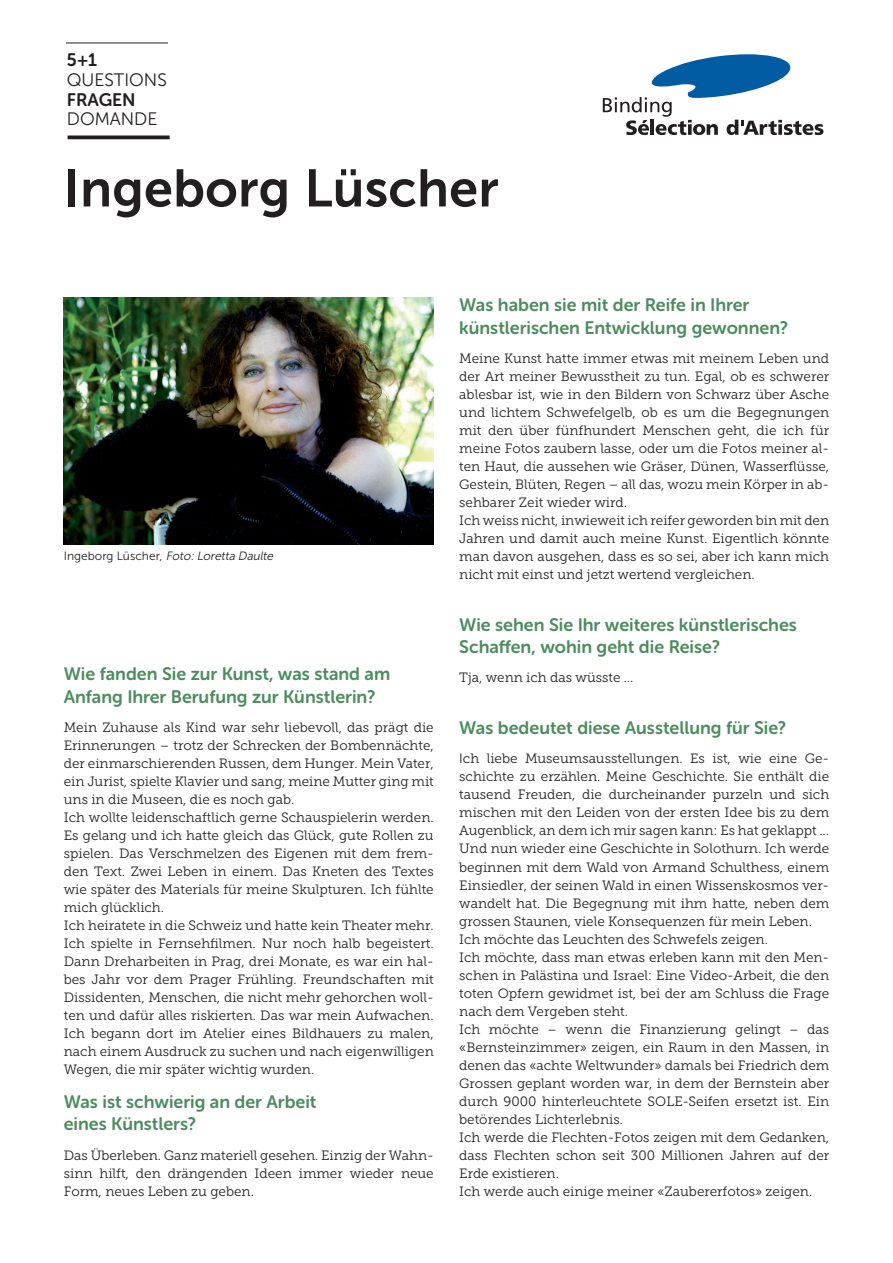
<style>
.page{position:relative;width:893px;height:1263px;background:#fff}
.page>*{position:absolute;margin:0;border:0;box-sizing:border-box;transform-origin:0 0}
.Tit{font:52.5px "Museo Sans 700";color:#231f20}
.Lauf{font:18px/22.5px "Museo Sans Rounded 700";color:#4d8c5e}
.t1{font:18px "Museo Sans Rounded 300";color:#231f20}
.t2{font:18px "Museo Sans Rounded 700";color:#231f20}
.Lauf-2{font:13.5px/18px "Museo Slab 300";color:#231f20;text-align:justify}
.t3{font:italic 12px "Museo Sans 300";color:#231f20}
.s1{font-style:normal}
.s2{font-family:"Museo Sans 300"}
</style>
<div class="page">
<img style="left:64px;top:298px;width:370px;height:246px">
<hr style="left:66px;top:43px;width:102px;height:1px;background:#231f20">
<svg style="left:68px;top:135px;width:102px;height:4px"></svg>
<svg style="left:603px;top:54px;width:220px;height:81px"></svg>
<p class="t2" style="left:67px;top:50px;width:32px">5+1</p>
<p class="t1" style="left:67px;top:70px;width:101px">QUESTIONS</p>
<p class="t2" style="left:67px;top:89px;width:70px">FRAGEN</p>
<p class="t1" style="left:67px;top:110px;width:92px">DOMANDE</p>
<p class="Tit" style="left:64px;top:159px;width:436px">Ingeborg Lüscher</p>
<p class="t3" style="left:64px;top:549px;width:213px"><span class="s1">I n g e b o rg L ü s c h e r,</span> Foto:Loretta Daulte</p>
<p class="Lauf" style="left:64px;top:663px;width:328px">Wie fanden Sie zur Kunst, was stand am</p>
<p class="Lauf" style="left:64px;top:685px;width:313px">Anfang Ihrer Berufung zur Künstlerin?</p>
<p class="Lauf-2" style="left:64px;top:719px;width:371px">Mein Zuhause als Kind war sehr liebevoll, das prägt die Erinnerungen – trotz der Schrecken der Bombennächte, der einmarschierenden Russen, dem Hunger. Mein Vater, ein Jurist, spielte Klavier und sang, meine Mutter ging mit uns in die Museen, die es noch gab.</p>
<p class="Lauf-2" style="left:64px;top:809px;width:371px">Ich wollte leidenschaftlich gerne Schauspielerin werden.<br>Es gelang und ich hatte gleich das Glück, gute Rollen zu spielen. Das Verschmelzen des Eigenen mit dem frem&shy;den Text. Zwei Leben in einem. Das Kneten des Textes wie später des Materials für meine Skulpturen. Ich fühlte mich glücklich.</p>
<p class="Lauf-2" style="left:64px;top:917px;width:371px">Ich heiratete in die Schweiz und hatte kein Theater mehr.<br>Ich spielte in Fernsehfilmen. Nur noch halb begeistert.<br>Dann Dreharbeiten in Prag, drei Monate, es war ein hal&shy;bes Jahr vor dem Prager Frühling. Freundschaften mit Dissidenten, Menschen, die nicht mehr gehorchen woll&shy;ten und dafür alles riskierten. Das war mein Aufwachen.<br>Ich begann dort im Atelier eines Bildhauers zu malen, nach einem Ausdruck zu suchen und nach eigenwilligen Wegen, die mir später wichtig wurden.</p>
<p class="Lauf" style="left:64px;top:1090px;width:254px">Was ist schwierig an der Arbeit</p>
<p class="Lauf" style="left:64px;top:1113px;width:134px">eines Künstlers?</p>
<p class="Lauf-2" style="left:64px;top:1146px;width:371px">Das Überleben. Ganz materiell gesehen. Einzig der Wahn&shy;sinn hilft, den drängenden Ideen immer wieder neue Form, neues Leben zu geben.</p>
<p class="Lauf" style="left:459px;top:294px;width:291px">Was haben sie mit der Reife in Ihrer</p>
<p class="Lauf" style="left:459px;top:316px;width:330px">künstlerischen Entwicklung gewonnen?</p>
<p class="Lauf-2" style="left:459px;top:349px;width:371px">Meine Kunst hatte immer etwas mit meinem Leben und der Art meiner Bewusstheit zu tun. Egal, ob es schwerer ablesbar ist, wie in den Bildern von Schwarz über Asche und lichtem Schwefelgelb, ob es um die Begegnungen mit den über fünfhundert Menschen geht, die ich für meine Fotos zaubern lasse, oder um die Fotos meiner al&shy;ten Haut, die aussehen wie Gräser, Dünen, Wasserflüsse, Gestein, Blüten, Regen – all das, wozu mein Körper in ab&shy;sehbarer Zeit wieder wird.</p>
<p class="Lauf-2" style="left:459px;top:511px;width:371px">Ich weiss nicht, inwieweit ich reifer geworden bin mit den Jahren und damit auch meine Kunst. Eigentlich könnte man davon ausgehen, dass es so sei, aber ich kann mich nicht mit einst und jetzt wertend vergleichen.</p>
<p class="Lauf" style="left:459px;top:613px;width:339px">Wie sehen Sie Ihr weiteres künstlerisches<br>Schaffen, wohin geht die Reise?</p>
<p class="Lauf-2" style="left:459px;top:669px;width:176px">Tja, wenn ich das wüsste …</p>
<p class="Lauf" style="left:459px;top:717px;width:329px">Was bedeutet diese Ausstellung für Sie?</p>
<p class="Lauf-2" style="left:459px;top:750px;width:371px"><span class="s2">I</span>ch liebe Museumsausstellungen. Es ist, wie eine Ge&shy;schichte zu erzählen. Meine Geschichte. Sie enthält die tausend Freuden, die durcheinander purzeln und sich mischen mit den Leiden von der ersten Idee bis zu dem Augenblick, an dem ich mir sagen kann: Es hat geklappt …</p>
<p class="Lauf-2" style="left:459px;top:840px;width:371px">Und nun wieder eine Geschichte in Solothurn. Ich werde beginnen mit dem Wald von Armand Schulthess, einem Einsiedler, der seinen Wald in einen Wissenskosmos ver&shy;wandelt hat. Die Begegnung mit ihm hatte, neben dem grossen Staunen, viele Konsequenzen für mein Leben.</p>
<p class="Lauf-2" style="left:459px;top:930px;width:310px">Ich möchte das Leuchten des Schwefels zeigen.</p>
<p class="Lauf-2" style="left:459px;top:948px;width:371px">Ich möchte, dass man etwas erleben kann mit den Men&shy;schen in Palästina und Israel: Eine Video-Arbeit, die den toten Opfern gewidmet ist, bei der am Schluss die Frage nach dem Vergeben steht.</p>
<p class="Lauf-2" style="left:459px;top:1020px;width:371px">Ich möchte – wenn die Finanzierung gelingt – das «Bernsteinzimmer» zeigen, ein Raum in den Massen, in denen das «achte Weltwunder» damals bei Friedrich dem Grossen geplant worden war, in dem der Bernstein aber durch 9000 hinterleuchtete SOLE-Seifen ersetzt ist. Ein betörendes Lichterlebnis.</p>
<p class="Lauf-2" style="left:459px;top:1128px;width:371px">Ich werde die Flechten-Fotos zeigen mit dem Gedanken, dass Flechten schon seit 300 Millionen Jahren auf der Erde existieren.</p>
<p class="Lauf-2" style="left:459px;top:1182px;width:354px">Ich werde auch einige meiner «Zaubererfotos» zeigen.</p>
</div>
